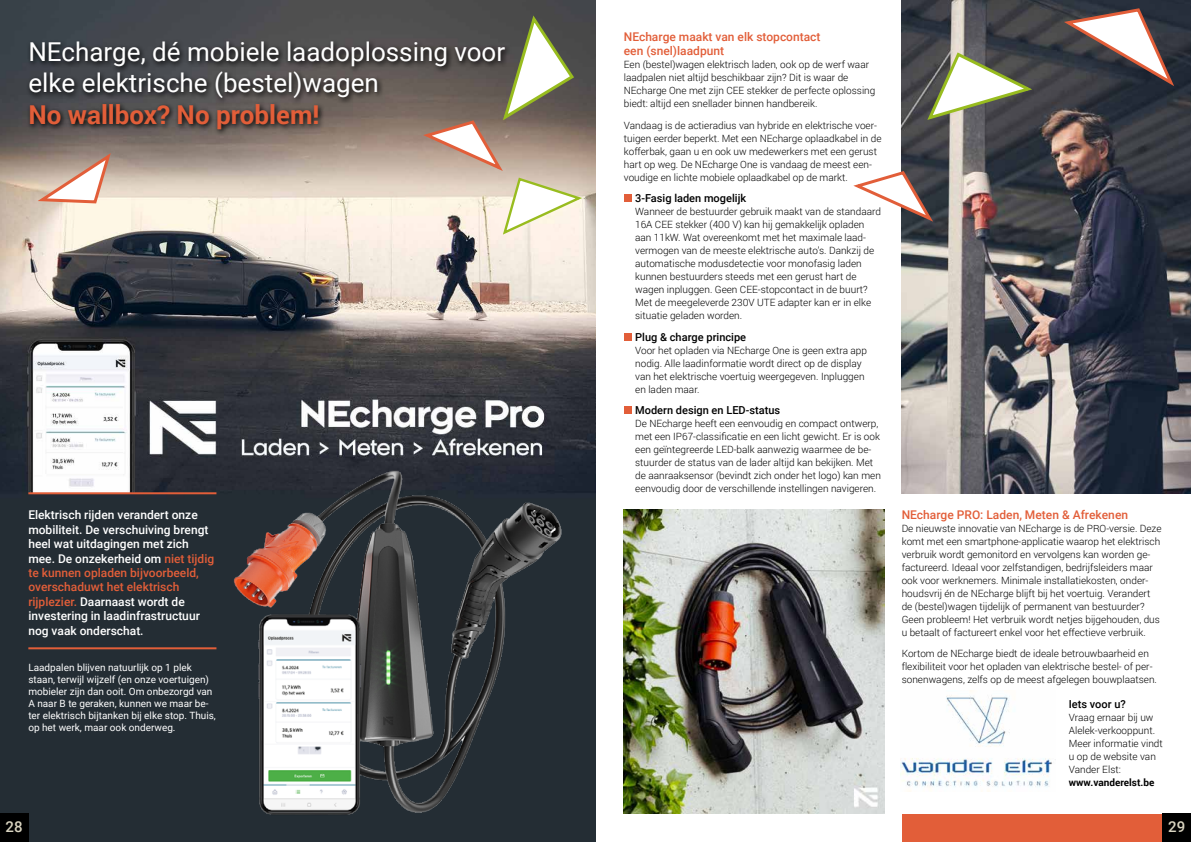
<style>
.page{position:relative;width:1191px;height:842px;background:#fff}
.page>*{position:absolute;margin:0;border:0;box-sizing:border-box;transform-origin:0 0}
.t1{font:26px/31.2px "Roboto";color:#fff}
.t2{font:700 26px "Roboto";color:#e25e39}
.t3{font:500 15px "Roboto";color:#d9d4c0}
.t4{font:500 12px/14.4px "Roboto";color:#fff}
.t5{font:500 12px/14.2px "Roboto";color:#e25e39}
.t6{font:500 11px "Roboto";color:#000}
.t7{font:300 10px/13px "Roboto";color:#000}
.t8{font:10px/12px "Roboto";color:#fff}
.t9{font:700 10px "Roboto";color:#000}
.s1{color:#e25e39}
</style>
<div class="page">
<img style="left:0;top:0;width:595px;height:842px">
<div style="left:901px;top:814px;width:290px;height:28px;background:#e25e39"></div>
<img style="left:901px;top:0;width:290px;height:493px">
<div style="left:0;top:814px;width:28px;height:28px;background:#000"></div>
<div style="left:1162px;top:814px;width:29px;height:28px;background:#000"></div>
<img style="left:900px;top:691px;width:152px;height:101px">
<svg style="left:38px;top:150px;width:75px;height:55px"></svg>
<svg style="left:926px;top:50px;width:110px;height:72px"></svg>
<svg style="left:853px;top:169px;width:80px;height:53px"></svg>
<svg style="left:419px;top:15px;width:166px;height:221px"></svg>
<hr style="left:28px;top:492px;width:188px;height:2px;background:#e25e39">
<hr style="left:28px;top:647px;width:188px;height:2px;background:#e25e39">
<svg style="left:27px;top:39px;width:485px;height:97px;background:#514c4a"></svg>
<img style="left:202px;top:451px;width:380px;height:381px">
<div style="left:624px;top:195px;width:7px;height:7px;background:#e25e39"></div>
<div style="left:624px;top:333px;width:7px;height:8px;background:#e25e39"></div>
<div style="left:624px;top:407px;width:7px;height:7px;background:#e25e39"></div>
<img style="left:624px;top:509px;width:260px;height:305px">
<svg style="left:1059px;top:7px;width:116px;height:80px"></svg>
<h1 class="t1" style="left:28px;top:35px;width:478px">NEcharge, dé mobiele laadoplossing voor elke elektrische (bestel)wagen</h1>
<h1 class="t2" style="left:28px;top:96px;width:293px">No wallbox? No problem!</h1>
<p class="t4" style="left:28px;top:507px;width:187px">Elektrisch rijden verandert onze mobiliteit. De verschuiving brengt heel wat uitdagingen met zich mee. De onzekerheid om <span class="s1">niet tijdig te kunnen opladen bijvoorbeeld, overschaduwt het elektrisch rijplezier.</span> Daarnaast wordt de investering in laadinfrastructuur nog vaak onderschat.</p>
<p class="t8" style="left:28px;top:661px;width:189px">Laadpalen blijven natuurlijk op 1 plek staan, terwijl wijzelf (en onze voertuigen) mobieler zijn dan ooit. Om onbezorgd van A naar B te geraken, kunnen we maar be&shy;ter elektrisch bijtanken bij elke stop. Thuis, op het werk, maar ook onderweg.</p>
<p class="t5" style="left:624px;top:29px;width:198px">NEcharge maakt van elk stopcontact een (snel)laadpunt</p>
<p class="t7" style="left:624px;top:58px;width:253px">Een (bestel)wagen elektrisch laden, ook op de werf waar laadpalen niet altijd beschikbaar zijn? Dit is waar de NEcharge One met zijn CEE stekker de perfecte oplossing biedt: altijd een snellader binnen handbereik.</p>
<p class="t7" style="left:624px;top:118px;width:259px">Vandaag is de actieradius van hybride en elektrische voer&shy;tuigen eerder beperkt. Met een NEcharge oplaadkabel in de kofferbak, gaan u en ook uw medewerkers met een gerust hart op weg. De NEcharge One is vandaag de meest een&shy;voudige en lichte mobiele oplaadkabel op de markt.</p>
<p class="t6" style="left:635px;top:191px;width:112px">3-Fasig laden mogelijk</p>
<p class="t7" style="left:635px;top:205px;width:247px">Wanneer de bestuurder gebruik maakt van de standaard 16A CEE stekker (400 V) kan hij gemakkelijk opladen aan 11kW. Wat overeenkomt met het maximale laad&shy;vermogen van de meeste elektrische auto’s. Dankzij de automatische modusdetectie voor monofasig laden kunnen bestuurders steeds met een gerust hart de wagen inpluggen. Geen CEE-stopcontact in de buurt?<br>Met de meegeleverde 230V UTE adapter kan er in elke situatie geladen worden.</p>
<p class="t6" style="left:635px;top:329px;width:112px">Plug &amp; charge principe</p>
<p class="t7" style="left:635px;top:343px;width:233px">Voor het opladen via NEcharge One is geen extra app nodig. Alle laadinformatie wordt direct op de display van het elektrische voertuig weergegeven. Inpluggen en laden maar.</p>
<p class="t6" style="left:635px;top:403px;width:146px">Modern design en LED-status</p>
<p class="t7" style="left:635px;top:417px;width:247px">De NEcharge heeft een eenvoudig en compact ontwerp, met een IP67-classificatie en een licht gewicht. Er is ook een geïntegreerde LED-balk aanwezig waarmee de be&shy;stuurder de status van de lader altijd kan bekijken. Met de aanraaksensor (bevindt zich onder het logo) kan men eenvoudig door de verschillende instellingen navigeren.</p>
<p class="t5" style="left:901px;top:507px;width:228px">NEcharge PRO: Laden, Meten &amp; Afrekenen</p>
<p class="t7" style="left:901px;top:521px;width:261px">De nieuwste innovatie van NEcharge is de PRO-versie. Deze komt met een smartphone-applicatie waarop het elektrisch verbruik wordt gemonitord en vervolgens kan worden ge&shy;factureerd. Ideaal voor zelfstandigen, bedrijfsleiders maar ook voor werknemers. Minimale installatiekosten, onder&shy;houdsvrij én de NEcharge blijft bij het voertuig. Verandert de (bestel)wagen tijdelijk of permanent van bestuurder?<br>Geen probleem! Het verbruik wordt netjes bijgehouden, dus u betaalt of factureert enkel voor het effectieve verbruik.</p>
<p class="t7" style="left:901px;top:647px;width:257px">Kortom de NEcharge biedt de ideale betrouwbaarheid en flexibiliteit voor het opladen van elektrische bestel- of per&shy;sonenwagens, zelfs op de meest afgelegen bouwplaatsen.</p>
<p class="t6" style="left:1068px;top:696px;width:59px">Iets voor u?</p>
<p class="t7" style="left:1068px;top:711px;width:95px">Vraag ernaar bij uw<br>Alelek-verkooppunt.<br>Meer informatie vindt u op de website van<br>Vander Elst:</p>
<p class="t9" style="left:1068px;top:775px;width:87px">www.vanderelst.be</p>
<h2 class="t3" style="left:6px;top:816px;width:19px">28</h2>
<h2 class="t3" style="left:1168px;top:816px;width:19px">29</h2>
</div>
